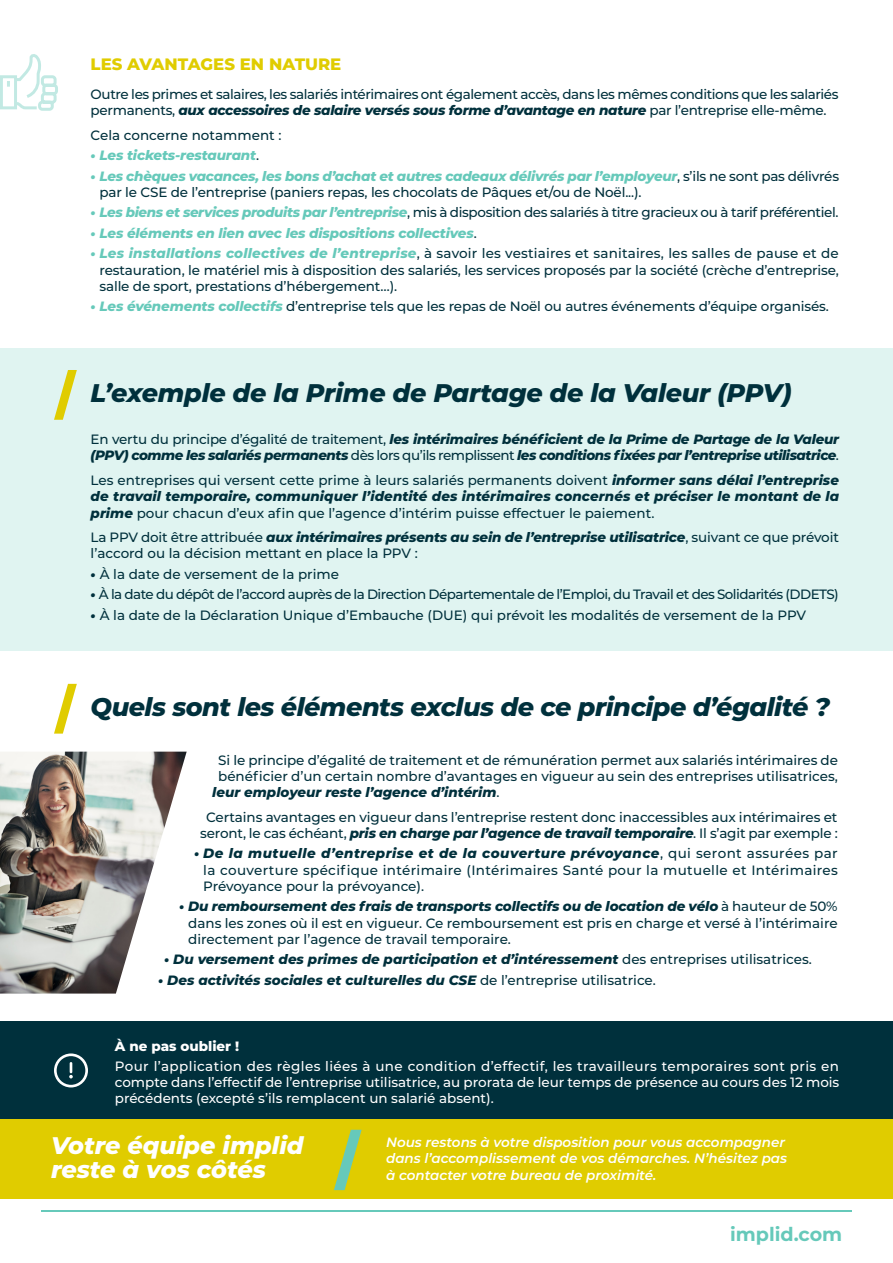
<style>
.page{position:relative;width:893px;height:1263px;background:#fff}
.page>*{position:absolute;margin:0;border:0;box-sizing:border-box;transform-origin:0 0}
.t1{font:italic 800 25.5px "Montserrat";letter-spacing:-.02em;color:#00303c}
.t2{font:italic 800 24px/24px "Montserrat";color:#fff}
.t3{font:700 19.05px "Montserrat";color:#66c9ba}
.t4{font:800 16.5px "Montserrat";color:#e0cc00}
.t5{font:500 13.5px/16.2px "Montserrat";letter-spacing:-.01em;color:#00303c;text-align:justify}
.t6{font:500 13.5px/16.2px "Montserrat";color:#fff;text-align:justify}
.t7{font:italic 800 13.5px/16.2px "Montserrat";letter-spacing:-.035em;color:#00303c}
.t8{font:500 13.5px/16.2px "Montserrat";letter-spacing:-.03em;color:#00303c}
.t9{font:italic 800 13.5px "Montserrat";letter-spacing:-.015em;color:#00303c}
.t10{font:italic 600 13.5px/16.5px "Montserrat";color:#fff}
.t11{font:500 13.5px "Montserrat";letter-spacing:-.04em;color:#00303c}
.t12{font:italic 800 13.5px "Montserrat";letter-spacing:-.01em;color:#66c9ba}
.t13{font:800 13.5px "Montserrat";color:#fff}
.s1{font-weight:800;font-style:italic}
.s2{font-weight:500;font-style:normal;color:#00303c}
.s3{font-weight:800;font-style:italic;color:#66c9ba}
.s4{font-weight:500;font-style:normal}
</style>
<div class="page">
<hr style="left:41px;top:1210px;width:811px;height:1px;background:#66c9ba">
<div style="left:0;top:1021px;width:893px;height:98px;background:#00303c"></div>
<div style="left:0;top:348px;width:893px;height:303px;background:#e0f4f1"></div>
<svg style="left:54px;top:684px;width:23px;height:50px"></svg>
<svg style="left:54px;top:370px;width:23px;height:50px"></svg>
<div style="left:0;top:1119px;width:893px;height:79px;background:#e0cc00"></div>
<svg style="left:334px;top:1130px;width:28px;height:60px"></svg>
<img style="left:0;top:752px;width:187px;height:241px">
<svg style="left:0;top:54px;width:58px;height:57px"></svg>
<svg style="left:54px;top:1053px;width:34px;height:34px"></svg>
<p class="t4" style="left:91px;top:52px;width:252px">LES AVANTAGES EN NATURE</p>
<p class="t8" style="left:91px;top:85px;width:749px">Outre les primes et salaires, les salariés intérimaires ont également accès, dans les mêmes conditions que les salariés permanents, <span class="s1">aux accessoires de salaire versés sous forme d’avantage en nature</span> par l’entreprise elle-même.</p>
<p class="t5" style="left:91px;top:126px;width:192px">Cela concerne notamment :</p>
<p class="t12" style="left:91px;top:146px;width:170px">• Les tickets-restaurant<span class="s2">.</span></p>
<p class="t5" style="left:99px;top:167px;width:741px;text-indent:-9px"><span class="s3">• Les chèques vacances, les bons d’achat et autres cadeaux délivrés par l’employeur</span>, s’ils ne sont pas délivrés par le CSE de l’entreprise (paniers repas, les chocolats de Pâques et/ou de Noël...).</p>
<p class="t5" style="left:91px;top:204px;width:749px"><span class="s3">• Les biens et services produits par l’entreprise</span>, mis à disposition des salariés à titre gracieux ou à tarif préférentiel.</p>
<p class="t12" style="left:91px;top:223px;width:388px">• Les éléments en lien avec les dispositions collectives<span class="s2">.</span></p>
<p class="t5" style="left:99px;top:245px;width:741px;text-indent:-9px"><span class="s3">• Les installations collectives de l’entreprise</span>, à savoir les vestiaires et sanitaires, les salles de pause et de restauration, le matériel mis à disposition des salariés, les services proposés par la société (crèche d’entreprise, salle de sport, prestations d’hébergement…).</p>
<p class="t5" style="left:91px;top:298px;width:740px"><span class="s3">• Les événements collectifs</span> d’entreprise tels que les repas de Noël ou autres événements d’équipe organisés.</p>
<p class="t1" style="left:91px;top:374px;width:703px">L’exemple de la Prime de Partage de la Valeur (PPV)</p>
<p class="t7" style="left:91px;top:431px;width:750px"><span class="s4">En vertu du principe d’égalité de traitement,</span> les intérimaires bénéficient de la Prime de Partage de la Valeur (PPV) comme les salariés permanents <span class="s4">dès lors qu’ils remplissent</span> les conditions fixées par l’entreprise utilisatrice<span class="s4">.</span></p>
<p class="t5" style="left:91px;top:472px;width:750px">Les entreprises qui versent cette prime à leurs salariés permanents doivent <span class="s1">informer sans délai l’entreprise de travail temporaire, communiquer l’identité des intérimaires concernés et préciser le montant de la prime</span> pour chacun d’eux afin que l’agence d’intérim puisse effectuer le paiement.</p>
<p class="t5" style="left:91px;top:529px;width:750px">La PPV doit être attribuée <span class="s1">aux intérimaires présents au sein de l’entreprise utilisatrice</span>, suivant ce que prévoit l’accord ou la décision mettant en place la PPV :</p>
<p class="t5" style="left:91px;top:565px;width:250px"><span class="s1">•</span> À la date de versement de la prime</p>
<p class="t11" style="left:91px;top:585px;width:750px"><span class="s1">•</span> À la date du dépôt de l’accord auprès de la Direction Départementale de l’Emploi, du Travail et des Solidarités (DDETS)</p>
<p class="t5" style="left:91px;top:606px;width:717px"><span class="s1">•</span> À la date de la Déclaration Unique d’Embauche (DUE) qui prévoit les modalités de versement de la PPV</p>
<p class="t1" style="left:91px;top:688px;width:741px">Quels sont les éléments exclus de ce principe d’égalité ?</p>
<p class="t5" style="left:218px;top:751px;width:621px">Si le principe d’égalité de traitement et de rémunération permet aux salariés intérimaires de</p>
<p class="t5" style="left:218px;top:767px;width:621px">bénéficier d’un certain nombre d’avantages en vigueur au sein des entreprises utilisatrices,</p>
<p class="t9" style="left:212px;top:782px;width:289px">leur employeur reste l’agence d’intérim<span class="s4">.</span></p>
<p class="t5" style="left:200px;top:808px;width:639px;text-align:center">Certains avantages en vigueur dans l’entreprise restent donc inaccessibles aux intérimaires et seront, le cas échéant, <span class="s1">pris en charge par l’agence de travail temporaire</span>. Il s’agit par exemple :</p>
<p class="t5" style="left:203px;top:845px;width:636px;text-indent:-9px"><span class="s1">• De la mutuelle d’entreprise et de la couverture prévoyance</span>, qui seront assurées par la couverture spécifique intérimaire (Intérimaires Santé pour la mutuelle et Intérimaires Prévoyance pour la prévoyance).</p>
<p class="t5" style="left:188px;top:898px;width:651px;text-indent:-9px"><span class="s1">• Du remboursement des frais de transports collectifs ou de location de vélo</span> à hauteur de 50% dans les zones où il est en vigueur. Ce remboursement est pris en charge et versé à l’intérimaire directement par l’agence de travail temporaire.</p>
<p class="t9" style="left:164px;top:949px;width:649px">• Du versement des primes de participation et d’intéressement <span class="s4">des entreprises utilisatrices.</span></p>
<p class="t9" style="left:158px;top:970px;width:499px">• Des activités sociales et culturelles du CSE <span class="s4">de l’entreprise utilisatrice.</span></p>
<p class="t13" style="left:115px;top:1036px;width:126px">À ne pas oublier !</p>
<p class="t6" style="left:115px;top:1057px;width:726px">Pour l’application des règles liées à une condition d’effectif, les travailleurs temporaires sont pris en compte dans l’effectif de l’entreprise utilisatrice, au prorata de leur temps de présence au cours des 12 mois précédents (excepté s’ils remplacent un salarié absent).</p>
<p class="t2" style="left:51px;top:1132px;width:254px">Votre équipe implid reste à vos côtés</p>
<p class="t10" style="left:386px;top:1133px;width:403px">Nous restons à votre disposition pour vous accompagner dans l’accomplissement de vos démarches. N’hésitez pas à contacter votre bureau de proximité.</p>
<h3 class="t3" style="left:730px;top:1221px;width:114px">implid.com</h3>
</div>
